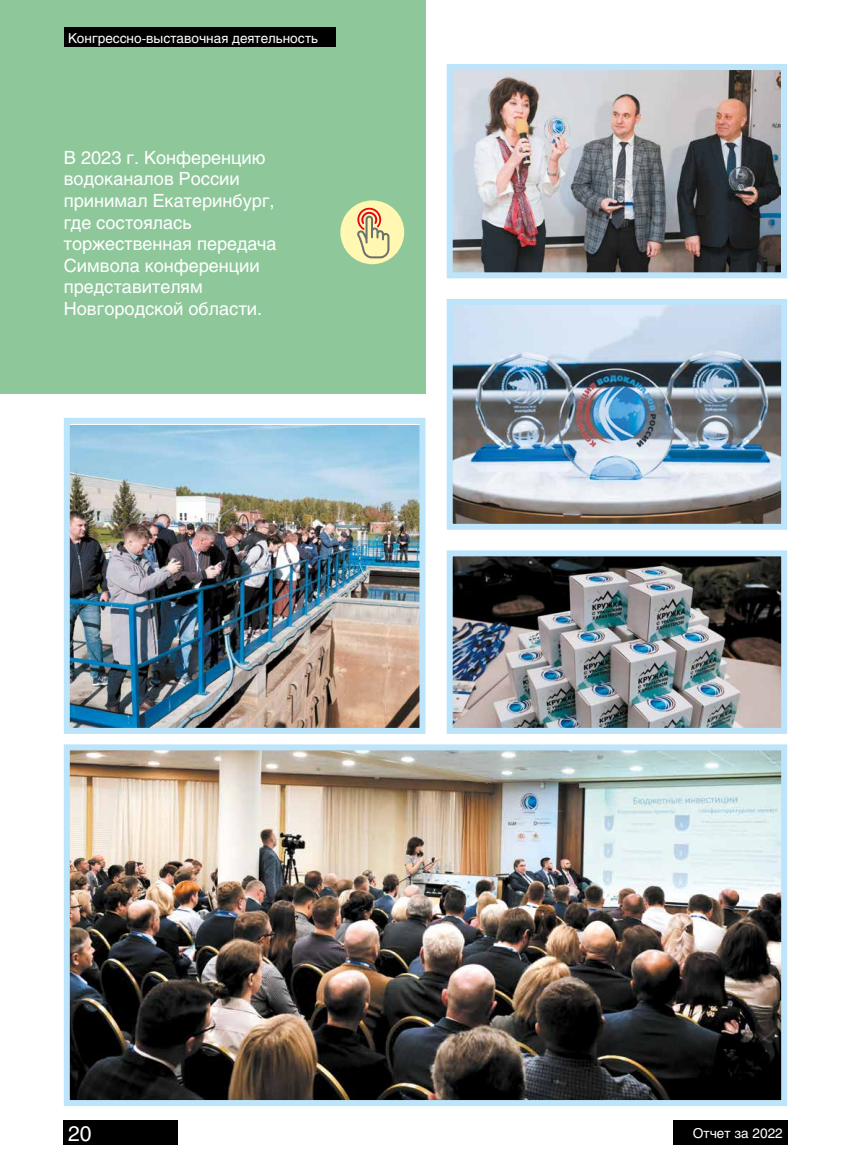
<style>
.page{position:relative;width:851px;height:1170px;background:#fff}
.page>*{position:absolute;margin:0;border:0;box-sizing:border-box;transform-origin:0 0}
.t1{font:21px "Helios C";color:#fff}
.t2{font:18px/21.6px "Helios C";color:#fff}
.t3{font:13.5px "Helios C";color:#fff}
</style>
<div class="page">
<div style="left:0;top:0;width:425px;height:393px;background:#8ec89a"></div>
<div style="left:340px;top:200px;width:64px;height:64px;background:#fff7b2;border-radius:50%"></div>
<svg style="left:357px;top:208px;width:32px;height:50px"></svg>
<img style="left:63px;top:744px;width:725px;height:362px">
<img style="left:63px;top:417px;width:363px;height:317px">
<img style="left:446px;top:550px;width:342px;height:184px">
<img style="left:446px;top:299px;width:341px;height:231px">
<img style="left:446px;top:64px;width:341px;height:215px">
<div style="left:64px;top:28px;width:271px;height:19px;background:#000"></div>
<div style="left:673px;top:1120px;width:114px;height:24px;background:#000"></div>
<div style="left:64px;top:1120px;width:114px;height:24px;background:#000"></div>
<p class="t3" style="left:68px;top:30px;width:251px">Конгрессно-выставочная деятельность</p>
<p class="t2" style="left:64px;top:146px;width:214px">В 2023 г. Конференцию водоканалов России принимал Екатеринбург, где состоялась торжественная передача<br>Символа конференции представителям<br>Новгородской области.</p>
<p class="t1" style="left:68px;top:1120px;width:25px">20</p>
<p class="t3" style="left:692px;top:1124px;width:92px">Отчет за 2022</p>
</div>
